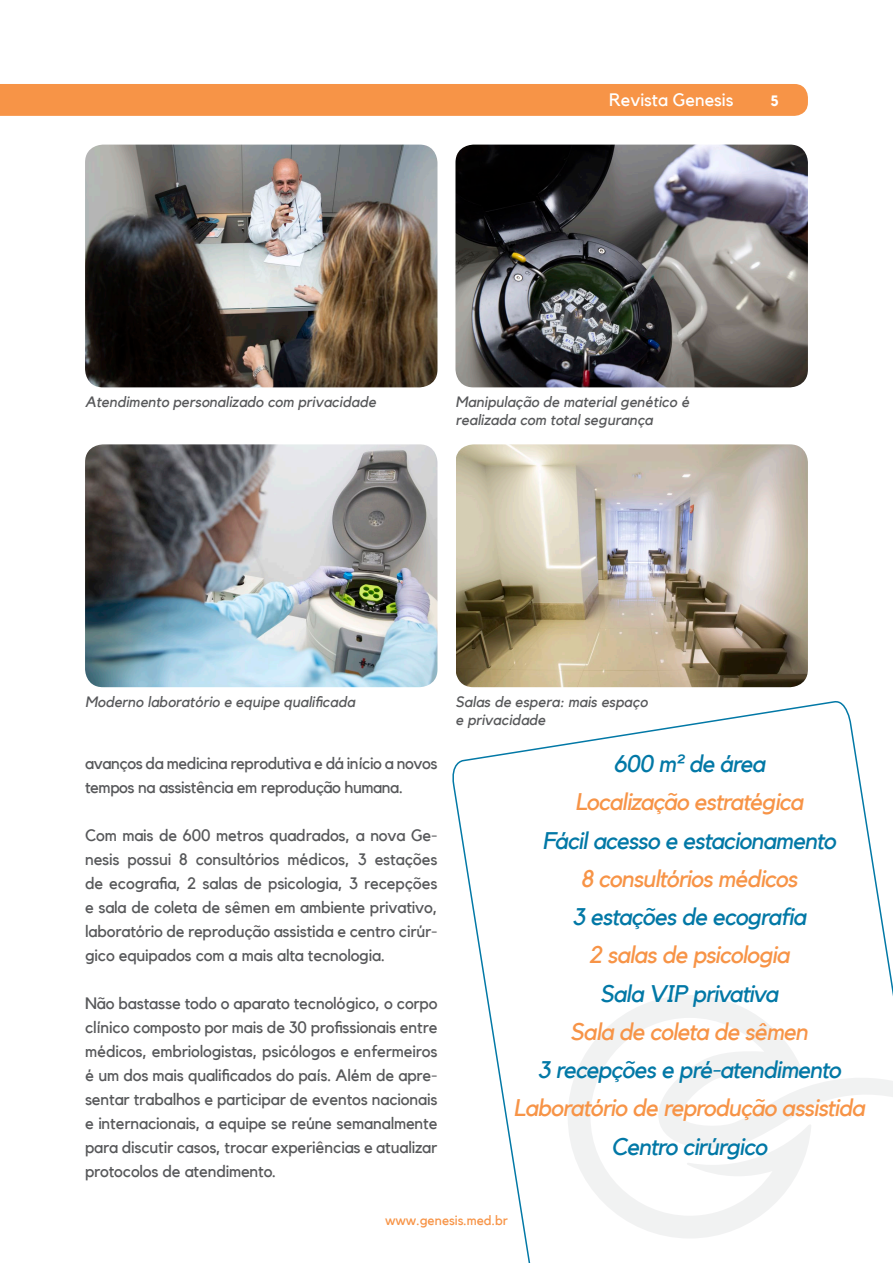
<style>
.page{position:relative;width:893px;height:1263px;background:#fff}
.page>*{position:absolute;margin:0;border:0;box-sizing:border-box;transform-origin:0 0}
.t1{font:italic 24px "Kollektif";letter-spacing:-.035em;color:#0278a6}
.t2{font:italic 24px "Kollektif";letter-spacing:-.035em;color:#f79447}
.t3{font:18px "Kollektif";color:#fff}
.t4{font:16.5px/24px "Kollektif";letter-spacing:-.01em;color:#57585a;text-align:justify}
.t5{font:italic 15px/18px "Kollektif";color:#57585a}
.t6{font:700 15px "Kollektif";color:#fff}
.t7{font:13.5px "Kollektif";color:#f79447}
.s1{font-family:"Arial"}
</style>
<div class="page">
<div style="left:0;top:84px;width:808px;height:32px;background:#f79447"></div>
<img style="left:85px;top:444px;width:352px;height:243px">
<img style="left:456px;top:444px;width:352px;height:243px">
<img style="left:85px;top:145px;width:352px;height:242px">
<img style="left:455px;top:145px;width:353px;height:242px">
<svg style="left:452px;top:701px;width:441px;height:562px"></svg>
<p class="t3" style="left:609px;top:89px;width:126px">Revista Genesis</p>
<p class="t6" style="left:771px;top:92px;width:10px">5</p>
<p class="t5" style="left:85px;top:393px;width:292px">Atendimento personalizado com privacidade</p>
<p class="t5" style="left:455px;top:393px;width:235px">Manipulação de material genético é realizada com total segurança</p>
<p class="t5" style="left:85px;top:693px;width:272px">Moderno laboratório e equipe qualificada</p>
<p class="t5" style="left:455px;top:693px;width:194px">Salas de espera: mais espaço e privacidade</p>
<p class="t4" style="left:85px;top:751px;width:354px">avanços da medicina reprodutiva e dá início a novos tempos na assistência em reprodução humana.</p>
<p class="t4" style="left:85px;top:823px;width:354px">Com mais de 600 metros quadrados, a nova Ge&shy;nesis possui 8 consultórios médicos, 3 estações de ecografia, 2 salas de psicologia, 3 recepções e sala de coleta de sêmen em ambiente privativo, laboratório de reprodução assistida e centro cirúr&shy;gico equipados com a mais alta tecnologia.</p>
<p class="t4" style="left:85px;top:991px;width:354px">Não bastasse todo o aparato tecnológico, o corpo clínico composto por mais de 30 profissionais entre médicos, embriologistas, psicólogos e enfermeiros é um dos mais qualificados do país. Além de apre&shy;sentar trabalhos e participar de eventos nacionais e internacionais, a equipe se reúne semanalmente para discutir casos, trocar experiências e atualizar protocolos de atendimento.</p>
<p class="t1" style="left:613px;top:750px;width:153px">600 m<span class="s1">²</span> de área</p>
<p class="t2" style="left:575px;top:788px;width:230px">Localização estratégica</p>
<p class="t1" style="left:542px;top:826px;width:295px">Fácil acesso e estacionamento</p>
<p class="t2" style="left:581px;top:864px;width:218px">8 consultórios médicos</p>
<p class="t1" style="left:572px;top:903px;width:235px">3 estações de ecografia</p>
<p class="t2" style="left:589px;top:941px;width:202px">2 salas de psicologia</p>
<p class="t1" style="left:600px;top:979px;width:179px">Sala VIP privativa</p>
<p class="t2" style="left:570px;top:1017px;width:239px">Sala de coleta de sêmen</p>
<p class="t1" style="left:537px;top:1056px;width:305px">3 recepções e pré-atendimento</p>
<p class="t2" style="left:514px;top:1094px;width:353px">Laboratório de reprodução assistida</p>
<p class="t1" style="left:611px;top:1132px;width:158px">Centro cirúrgico</p>
<p class="t7" style="left:385px;top:1212px;width:124px">www.genesis.med.br</p>
</div>
